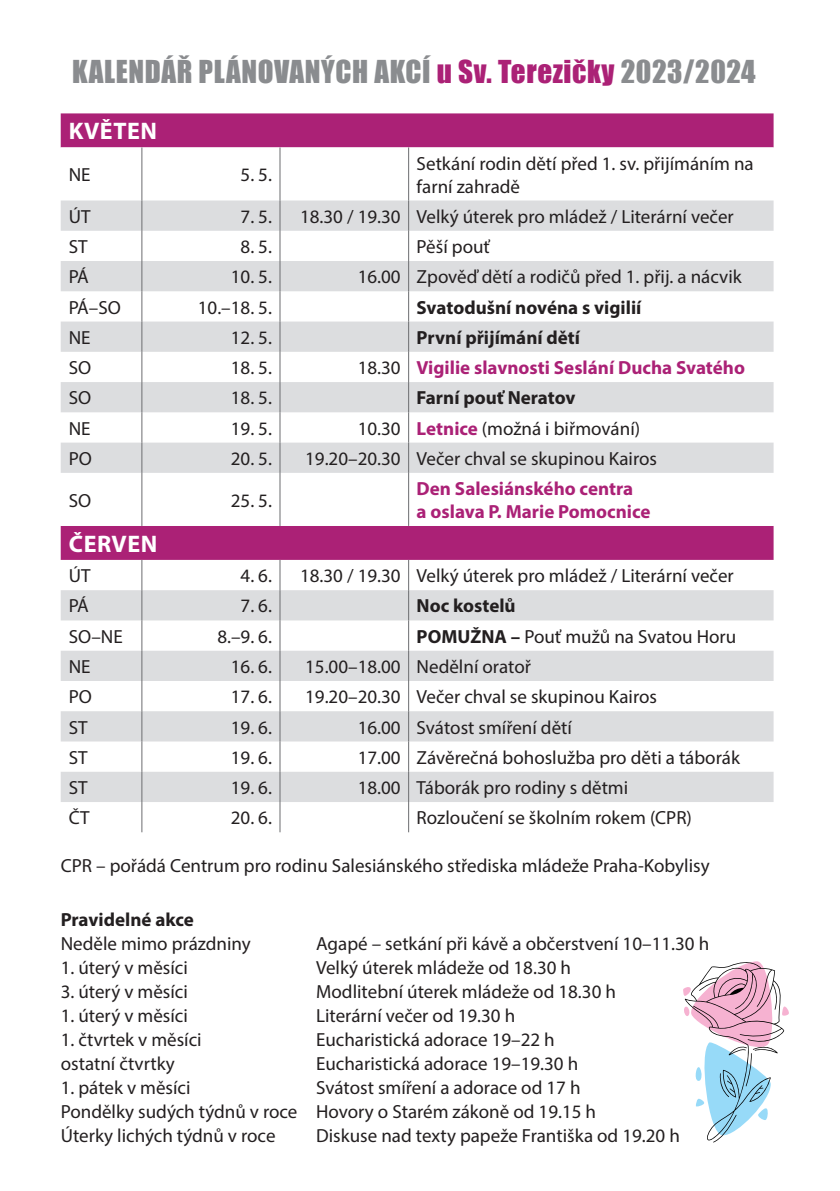
<style>
.page{position:relative;width:840px;height:1191px;background:#fff}
.page>*{position:absolute;margin:0;border:0;box-sizing:border-box;transform-origin:0 0}
.t1{font:29px "Impact";letter-spacing:.02em;color:#8a8c8f}
.t2{font:700 24px "Myriad Pro";letter-spacing:.02em;color:#fff}
.t3{font:19px/24px "Myriad Pro";color:#231f20}
.t4{font:700 19px/22.8px "Myriad Pro";color:#ab2176}
.t5{font:700 19px "Myriad Pro";color:#231f20}
.s1{color:#ab2176}
.s2{font-weight:400;color:#231f20}
.s3{font-weight:700;color:#ab2176}
.s4{font-weight:700}
</style>
<div class="page">
<div style="left:61px;top:113px;width:712px;height:34px;background:#ab2176"></div>
<svg style="left:61px;top:200px;width:712px;height:602px"></svg>
<hr style="left:141px;top:147px;width:1px;height:53px;background:#6c6d70">
<hr style="left:279px;top:147px;width:1px;height:53px;background:#6c6d70">
<hr style="left:408px;top:147px;width:1px;height:53px;background:#6c6d70">
<hr style="left:141px;top:200px;width:1px;height:31px;background:#6c6d70">
<hr style="left:279px;top:200px;width:1px;height:31px;background:#6c6d70">
<hr style="left:408px;top:200px;width:1px;height:31px;background:#6c6d70">
<hr style="left:141px;top:231px;width:1px;height:30px;background:#6c6d70">
<hr style="left:279px;top:231px;width:1px;height:30px;background:#6c6d70">
<hr style="left:408px;top:231px;width:1px;height:30px;background:#6c6d70">
<hr style="left:141px;top:261px;width:1px;height:30px;background:#6c6d70">
<hr style="left:279px;top:261px;width:1px;height:30px;background:#6c6d70">
<hr style="left:408px;top:261px;width:1px;height:30px;background:#6c6d70">
<hr style="left:141px;top:291px;width:1px;height:30px;background:#6c6d70">
<hr style="left:279px;top:291px;width:1px;height:30px;background:#6c6d70">
<hr style="left:408px;top:291px;width:1px;height:30px;background:#6c6d70">
<hr style="left:141px;top:321px;width:1px;height:31px;background:#6c6d70">
<hr style="left:279px;top:321px;width:1px;height:31px;background:#6c6d70">
<hr style="left:408px;top:321px;width:1px;height:31px;background:#6c6d70">
<hr style="left:141px;top:352px;width:1px;height:30px;background:#6c6d70">
<hr style="left:279px;top:352px;width:1px;height:30px;background:#6c6d70">
<hr style="left:408px;top:352px;width:1px;height:30px;background:#6c6d70">
<hr style="left:141px;top:382px;width:1px;height:30px;background:#6c6d70">
<hr style="left:279px;top:382px;width:1px;height:30px;background:#6c6d70">
<hr style="left:408px;top:382px;width:1px;height:30px;background:#6c6d70">
<hr style="left:141px;top:412px;width:1px;height:30px;background:#6c6d70">
<hr style="left:279px;top:412px;width:1px;height:30px;background:#6c6d70">
<hr style="left:408px;top:412px;width:1px;height:30px;background:#6c6d70">
<hr style="left:141px;top:442px;width:1px;height:31px;background:#6c6d70">
<hr style="left:279px;top:442px;width:1px;height:31px;background:#6c6d70">
<hr style="left:408px;top:442px;width:1px;height:31px;background:#6c6d70">
<hr style="left:141px;top:473px;width:1px;height:53px;background:#6c6d70">
<hr style="left:279px;top:473px;width:1px;height:53px;background:#6c6d70">
<hr style="left:408px;top:473px;width:1px;height:53px;background:#6c6d70">
<hr style="left:141px;top:560px;width:1px;height:30px;background:#6c6d70">
<hr style="left:279px;top:560px;width:1px;height:30px;background:#6c6d70">
<hr style="left:408px;top:560px;width:1px;height:30px;background:#6c6d70">
<hr style="left:141px;top:590px;width:1px;height:30px;background:#6c6d70">
<hr style="left:279px;top:590px;width:1px;height:30px;background:#6c6d70">
<hr style="left:408px;top:590px;width:1px;height:30px;background:#6c6d70">
<hr style="left:141px;top:620px;width:1px;height:30px;background:#6c6d70">
<hr style="left:279px;top:620px;width:1px;height:30px;background:#6c6d70">
<hr style="left:408px;top:620px;width:1px;height:30px;background:#6c6d70">
<hr style="left:141px;top:650px;width:1px;height:31px;background:#6c6d70">
<hr style="left:279px;top:650px;width:1px;height:31px;background:#6c6d70">
<hr style="left:408px;top:650px;width:1px;height:31px;background:#6c6d70">
<hr style="left:141px;top:681px;width:1px;height:30px;background:#6c6d70">
<hr style="left:279px;top:681px;width:1px;height:30px;background:#6c6d70">
<hr style="left:408px;top:681px;width:1px;height:30px;background:#6c6d70">
<hr style="left:141px;top:711px;width:1px;height:30px;background:#6c6d70">
<hr style="left:279px;top:711px;width:1px;height:30px;background:#6c6d70">
<hr style="left:408px;top:711px;width:1px;height:30px;background:#6c6d70">
<hr style="left:141px;top:741px;width:1px;height:30px;background:#6c6d70">
<hr style="left:279px;top:741px;width:1px;height:30px;background:#6c6d70">
<hr style="left:408px;top:741px;width:1px;height:30px;background:#6c6d70">
<hr style="left:141px;top:771px;width:1px;height:31px;background:#6c6d70">
<hr style="left:279px;top:771px;width:1px;height:31px;background:#6c6d70">
<hr style="left:408px;top:771px;width:1px;height:31px;background:#6c6d70">
<hr style="left:141px;top:802px;width:1px;height:30px;background:#6c6d70">
<hr style="left:279px;top:802px;width:1px;height:30px;background:#6c6d70">
<hr style="left:408px;top:802px;width:1px;height:30px;background:#6c6d70">
<svg style="left:683px;top:961px;width:106px;height:181px"></svg>
<h1 class="t1" style="left:72px;top:50px;width:684px">KALENDÁŘ PLÁNOVANÝCH AKCÍ <span class="s1">u Sv. Terezičky</span> 2023/2024</h1>
<p class="t2" style="left:69px;top:116px;width:89px">KVĚTEN</p>
<p class="t3" style="left:69px;top:162px;width:23px">NE</p>
<p class="t3" style="left:240px;top:162px;width:33px">5. 5.</p>
<p class="t3" style="left:416px;top:152px;width:338px;line-height:22.8px">Setkání rodin dětí před 1. sv. přijímáním na farní zahradě</p>
<p class="t3" style="left:69px;top:204px;width:23px">ÚT</p>
<p class="t3" style="left:240px;top:204px;width:33px">7. 5.</p>
<p class="t3" style="left:300px;top:204px;width:435px">18.30 / 19.30 Velký úterek pro mládež / Literární večer</p>
<p class="t3" style="left:69px;top:234px;width:20px">ST</p>
<p class="t3" style="left:240px;top:234px;width:33px">8. 5.</p>
<p class="t3" style="left:416px;top:234px;width:75px">Pěší pouť</p>
<p class="t3" style="left:69px;top:265px;width:22px">PÁ</p>
<p class="t3" style="left:231px;top:265px;width:43px">10. 5.</p>
<p class="t3" style="left:357px;top:265px;width:385px">16.00 Zpověď dětí a rodičů před 1. přij. a nácvik</p>
<p class="t3" style="left:69px;top:295px;width:54px">PÁ–SO</p>
<p class="t3" style="left:198px;top:295px;width:76px">10.–18. 5.</p>
<p class="t5" style="left:416px;top:295px;width:226px">Svatodušní novéna s vigilií</p>
<p class="t3" style="left:69px;top:325px;width:23px">NE</p>
<p class="t3" style="left:231px;top:325px;width:43px">12. 5.</p>
<p class="t5" style="left:416px;top:325px;width:165px">První přijímání dětí</p>
<p class="t3" style="left:69px;top:355px;width:24px">SO</p>
<p class="t3" style="left:231px;top:355px;width:43px">18. 5.</p>
<p class="t4" style="left:357px;top:356px;width:388px"><span class="s2">18.30</span> Vigilie slavnosti Seslání Ducha Svatého</p>
<p class="t3" style="left:69px;top:386px;width:24px">SO</p>
<p class="t3" style="left:231px;top:386px;width:43px">18. 5.</p>
<p class="t5" style="left:416px;top:385px;width:160px">Farní pouť Neratov</p>
<p class="t3" style="left:69px;top:416px;width:23px">NE</p>
<p class="t3" style="left:231px;top:416px;width:43px">19. 5.</p>
<p class="t3" style="left:357px;top:416px;width:284px">10.30 <span class="s3">Letnice</span> (možná i biřmování)</p>
<p class="t3" style="left:69px;top:446px;width:25px">PO</p>
<p class="t3" style="left:231px;top:446px;width:43px">20. 5.</p>
<p class="t3" style="left:305px;top:446px;width:353px">19.20–20.30 Večer chval se skupinou Kairos</p>
<p class="t3" style="left:69px;top:488px;width:24px">SO</p>
<p class="t3" style="left:231px;top:488px;width:43px">25. 5.</p>
<p class="t4" style="left:416px;top:476px;width:235px">Den Salesiánského centra<br>a oslava P. Marie Pomocnice</p>
<p class="t2" style="left:69px;top:528px;width:90px">ČERVEN</p>
<p class="t3" style="left:69px;top:563px;width:23px">ÚT</p>
<p class="t3" style="left:240px;top:563px;width:33px">4. 6.</p>
<p class="t3" style="left:300px;top:563px;width:435px">18.30 / 19.30 Velký úterek pro mládež / Literární večer</p>
<p class="t3" style="left:69px;top:594px;width:22px">PÁ</p>
<p class="t3" style="left:240px;top:594px;width:33px">7. 6.</p>
<p class="t5" style="left:416px;top:593px;width:100px">Noc kostelů</p>
<p class="t3" style="left:69px;top:624px;width:56px">SO–NE</p>
<p class="t3" style="left:217px;top:624px;width:56px">8.–9. 6.</p>
<p class="t3" style="left:416px;top:624px;width:321px"><span class="s4">POMUŽNA –</span> Pouť mužů na Svatou Horu</p>
<p class="t3" style="left:69px;top:654px;width:23px">NE</p>
<p class="t3" style="left:231px;top:654px;width:43px">16. 6.</p>
<p class="t3" style="left:305px;top:654px;width:227px">15.00–18.00 Nedělní oratoř</p>
<p class="t3" style="left:69px;top:684px;width:25px">PO</p>
<p class="t3" style="left:231px;top:684px;width:43px">17. 6.</p>
<p class="t3" style="left:305px;top:684px;width:353px">19.20–20.30 Večer chval se skupinou Kairos</p>
<p class="t3" style="left:69px;top:715px;width:20px">ST</p>
<p class="t3" style="left:231px;top:715px;width:43px">19. 6.</p>
<p class="t3" style="left:357px;top:715px;width:216px">16.00 Svátost smíření dětí</p>
<p class="t3" style="left:69px;top:745px;width:20px">ST</p>
<p class="t3" style="left:231px;top:745px;width:43px">19. 6.</p>
<p class="t3" style="left:357px;top:745px;width:383px">17.00 Závěrečná bohoslužba pro děti a táborák</p>
<p class="t3" style="left:69px;top:775px;width:20px">ST</p>
<p class="t3" style="left:231px;top:775px;width:43px">19. 6.</p>
<p class="t3" style="left:357px;top:775px;width:272px">18.00 Táborák pro rodiny s dětmi</p>
<p class="t3" style="left:69px;top:805px;width:22px">ČT</p>
<p class="t3" style="left:231px;top:805px;width:43px">20. 6.</p>
<p class="t3" style="left:416px;top:805px;width:277px">Rozloučení se školním rokem (CPR)</p>
<p class="t3" style="left:61px;top:853px;width:650px">CPR – pořádá Centrum pro rodinu Salesiánského střediska mládeže Praha-Kobylisy</p>
<p class="t5" style="left:61px;top:907px;width:135px">Pravidelné akce</p>
<p class="t3" style="left:61px;top:931px;width:191px">Neděle mimo prázdniny</p>
<p class="t3" style="left:316px;top:931px;width:394px">Agapé – setkání při kávě a občerstvení 10–11.30 h</p>
<p class="t3" style="left:61px;top:955px;width:128px">1. úterý v měsíci</p>
<p class="t3" style="left:316px;top:955px;width:256px">Velký úterek mládeže od 18.30 h</p>
<p class="t3" style="left:61px;top:979px;width:128px">3. úterý v měsíci</p>
<p class="t3" style="left:316px;top:979px;width:301px">Modlitební úterek mládeže od 18.30 h</p>
<p class="t3" style="left:61px;top:1003px;width:128px">1. úterý v měsíci</p>
<p class="t3" style="left:316px;top:1003px;width:200px">Literární večer od 19.30 h</p>
<p class="t3" style="left:61px;top:1027px;width:142px">1. čtvrtek v měsíci</p>
<p class="t3" style="left:316px;top:1027px;width:240px">Eucharistická adorace 19–22 h</p>
<p class="t3" style="left:61px;top:1051px;width:116px">ostatní čtvrtky</p>
<p class="t3" style="left:316px;top:1051px;width:263px">Eucharistická adorace 19–19.30 h</p>
<p class="t3" style="left:61px;top:1075px;width:131px">1. pátek v měsíci</p>
<p class="t3" style="left:61px;top:1075px;width:536px;text-indent:255px">Svátost smíření a adorace od 17 h<br>Pondělky sudých týdnů v roce Hovory o Starém zákoně od 19.15 h<br>Úterky lichých týdnů v roce</p>
<p class="t3" style="left:316px;top:1123px;width:365px">Diskuse nad texty papeže Františka od 19.20 h</p>
</div>
